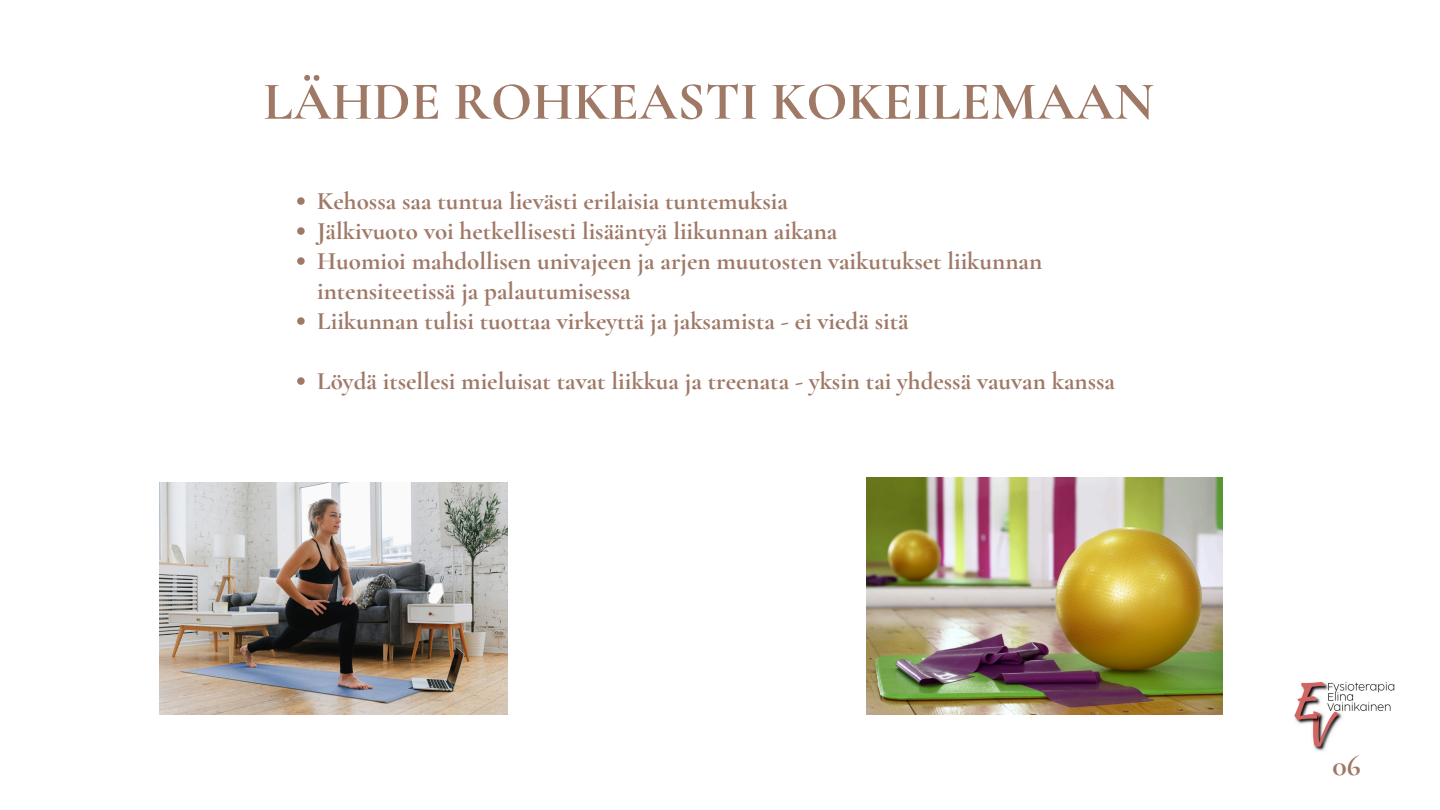
<style>
.page{position:relative;width:1440px;height:810px;background:#fff}
.page>*{position:absolute;margin:0;border:0;box-sizing:border-box;transform-origin:0 0}
.t1{font:700 54px "Cormorant Garamond";color:#9f7866}
.t2{font:700 30px "Cormorant Garamond";color:#9f7866}
.t3{font:700 25px/30px "Cormorant Garamond";color:#9f7866}
</style>
<div class="page">
<img style="left:1294px;top:681px;width:101px;height:70px">
<img style="left:159px;top:483px;width:348px;height:232px">
<img style="left:867px;top:477px;width:355px;height:237px">
<svg style="left:297px;top:197px;width:8px;height:8px"></svg>
<svg style="left:297px;top:227px;width:8px;height:8px"></svg>
<svg style="left:297px;top:257px;width:8px;height:8px"></svg>
<svg style="left:297px;top:317px;width:8px;height:8px"></svg>
<svg style="left:297px;top:377px;width:8px;height:8px"></svg>
<p class="t1" style="left:263px;top:69px;width:892px">LÄHDE ROHKEASTI KOKEILEMAAN</p>
<p class="t3" style="left:317px;top:186px;width:472px">Kehossa saa tuntua lievästi erilaisia tuntemuksia</p>
<p class="t3" style="left:317px;top:216px;width:522px">Jälkivuoto voi hetkellisesti lisääntyä liikunnan aikana</p>
<p class="t3" style="left:317px;top:246px;width:727px">Huomioi mahdollisen univajeen ja arjen muutosten vaikutukset liikunnan intensiteetissä ja palautumisessa</p>
<p class="t3" style="left:317px;top:306px;width:593px">Liikunnan tulisi tuottaa virkeyttä ja jaksamista - ei viedä sitä</p>
<p class="t3" style="left:317px;top:366px;width:799px">Löydä itsellesi mieluisat tavat liikkua ja treenata - yksin tai yhdessä vauvan kanssa</p>
<h1 class="t2" style="left:1333px;top:748px;width:30px">06</h1>
</div>
